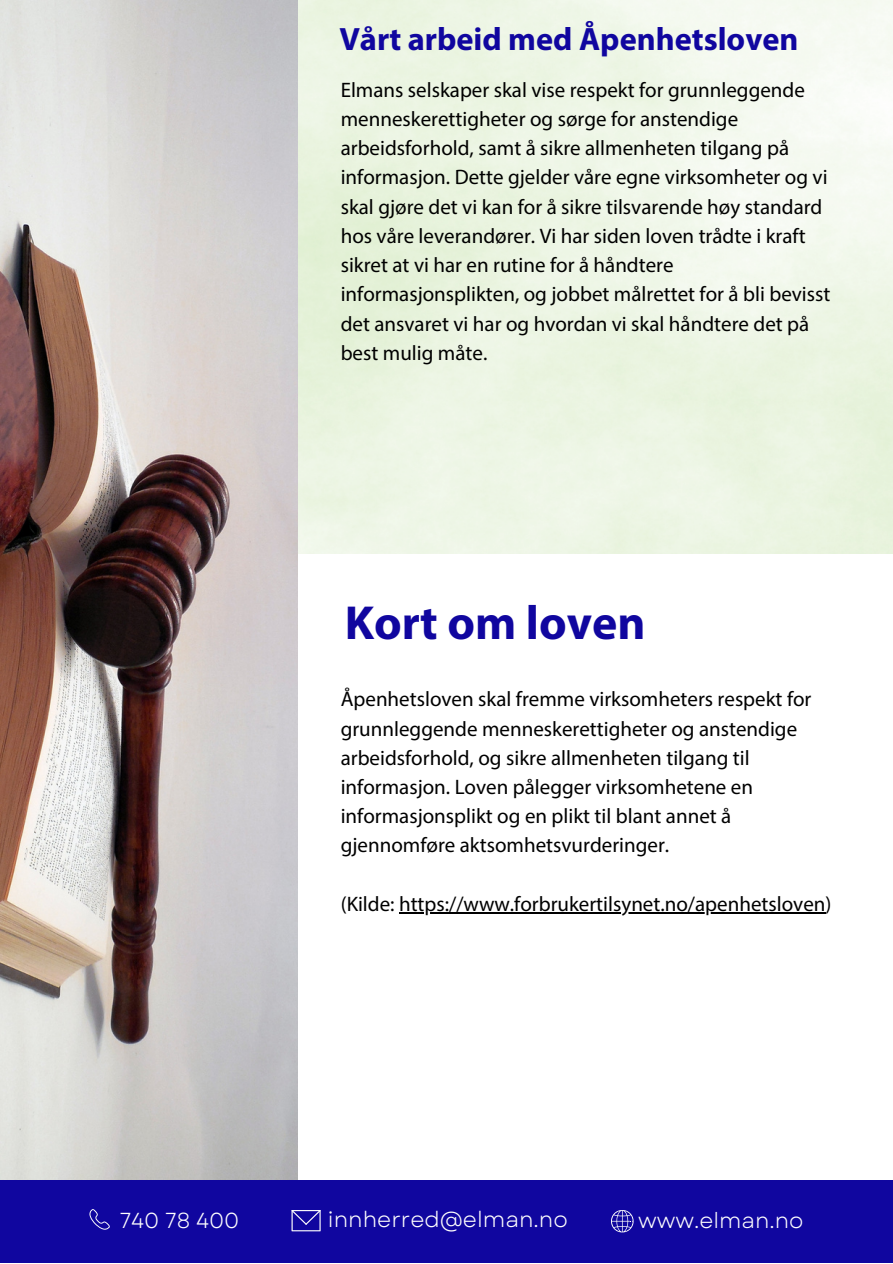
<style>
.page{position:relative;width:893px;height:1264px;background:#fff}
.page>*{position:absolute;margin:0;border:0;box-sizing:border-box;transform-origin:0 0}
.t1{font:700 48px "Myriad Pro";color:#10069f}
.t2{font:700 32.4px "Myriad Pro";color:#10069f}
.t3{font:21.9px "Garet";color:#fff}
.t4{font:21.75px "Garet";color:#fff}
.t5{font:21.6px "Garet";color:#fff}
.t6{font:21px/29.2px "Myriad Pro";color:#000}
</style>
<div class="page">
<div style="left:0;top:1179px;width:892px;height:83px;background:#10069f"></div>
<svg style="left:89px;top:1209px;width:21px;height:20px"></svg>
<svg style="left:291px;top:1210px;width:30px;height:21px"></svg>
<svg style="left:611px;top:1210px;width:22px;height:22px"></svg>
<img style="left:0;top:0;width:297px;height:1179px">
<hr style="left:399px;top:912px;width:426px;height:1px;background:#000">
<p class="t2" style="left:339px;top:26px;width:460px">Vårt arbeid med Åpenhetsloven</p>
<p class="t6" style="left:340px;top:77px;width:491px">Elmans selskaper skal vise respekt for grunnleggende menneskerettigheter og sørge for anstendige arbeidsforhold, samt å sikre allmenheten tilgang på informasjon. Dette gjelder våre egne virksomheter og vi skal gjøre det vi kan for å sikre tilsvarende høy standard hos våre leverandører. Vi har siden loven trådte i kraft sikret at vi har en rutine for å håndtere informasjonsplikten, og jobbet målrettet for å bli bevisst det ansvaret vi har og hvordan vi skal håndtere det på best mulig måte.</p>
<p class="t1" style="left:344px;top:602px;width:302px">Kort om loven</p>
<p class="t6" style="left:340px;top:686px;width:472px">Åpenhetsloven skal fremme virksomheters respekt for grunnleggende menneskerettigheter og anstendige arbeidsforhold, og sikre allmenheten tilgang til informasjon. Loven pålegger virksomhetene en informasjonsplikt og en plikt til blant annet å gjennomføre aktsomhetsvurderinger.</p>
<p class="t6" style="left:340px;top:891px;width:492px">(Kilde: https://www.forbrukertilsynet.no/apenhetsloven)</p>
<p class="t5" style="left:120px;top:1204px;width:121px">740 78 400</p>
<p class="t3" style="left:328px;top:1203px;width:241px">innherred@elman.no</p>
<p class="t4" style="left:638px;top:1204px;width:167px">www.elman.no</p>
</div>
